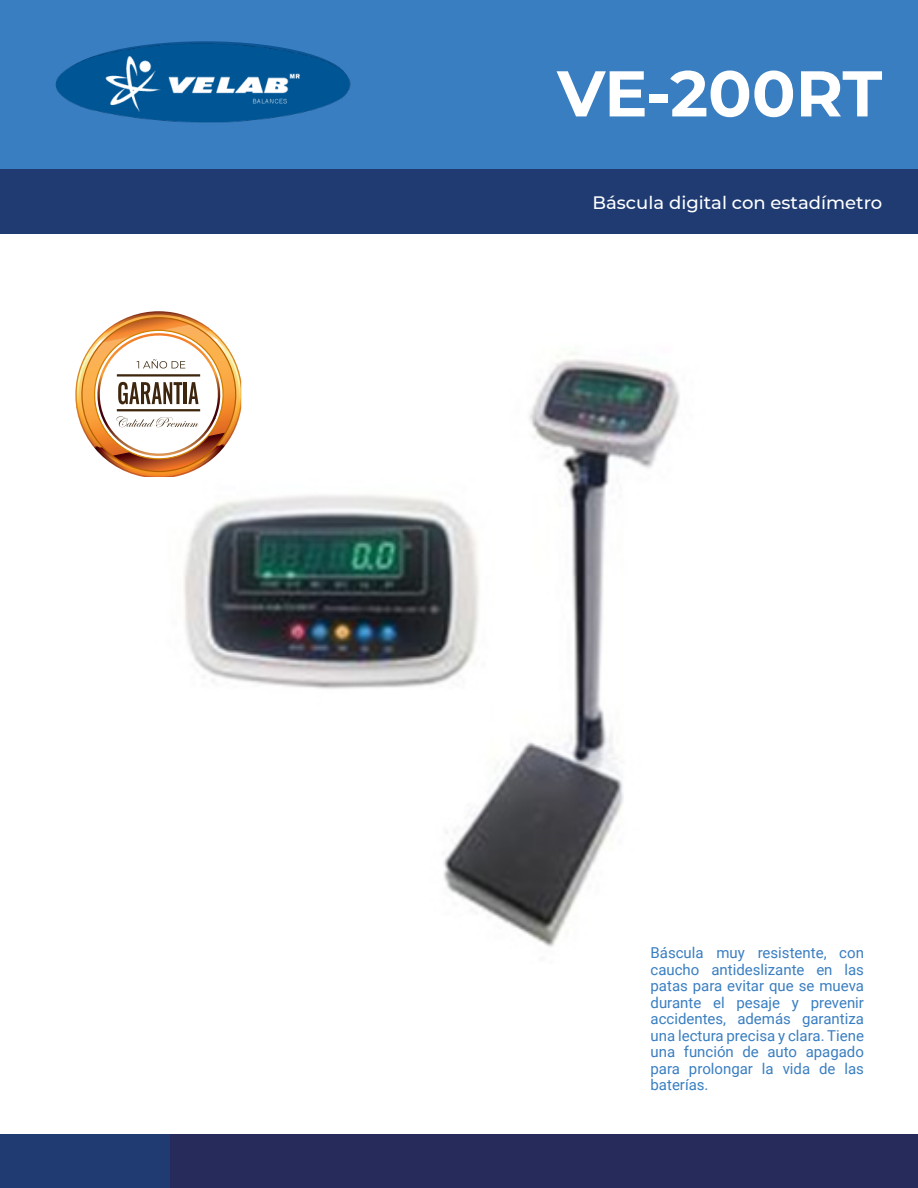
<style>
.page{position:relative;width:918px;height:1188px;background:#fff}
.page>*{position:absolute;margin:0;border:0;box-sizing:border-box;transform-origin:0 0}
.t1{font:700 64.5px "Montserrat";color:#fff}
.t2{font:500 18px "Montserrat";color:#fff}
.t3{font:15px/16.5px "Roboto";color:#397ec1;text-align:justify}
</style>
<div class="page">
<div style="left:1px;top:0;width:917px;height:169px;background:#397ec1"></div>
<div style="left:1px;top:169px;width:917px;height:65px;background:#1f3b72"></div>
<img style="left:55px;top:41px;width:296px;height:82px">
<img style="left:183px;top:352px;width:497px;height:595px">
<div style="left:0;top:1134px;width:918px;height:54px;background:#1f3b72"></div>
<div style="left:170px;top:1135px;width:748px;height:53px;background:#272b5c"></div>
<svg style="left:75px;top:311px;width:173px;height:173px"></svg>
<p class="t1" style="left:557px;top:47px;width:327px">VE-200RT</p>
<p class="t2" style="left:593px;top:190px;width:291px">Báscula digital con estadímetro</p>
<p class="t3" style="left:651px;top:944px;width:215px">Báscula muy resistente, con caucho antideslizante en las patas para evitar que se mueva durante el pesaje y prevenir accidentes, además garantiza una lectura precisa y clara. Tiene una función de auto apagado para prolongar la vida de las baterías.</p>
</div>
